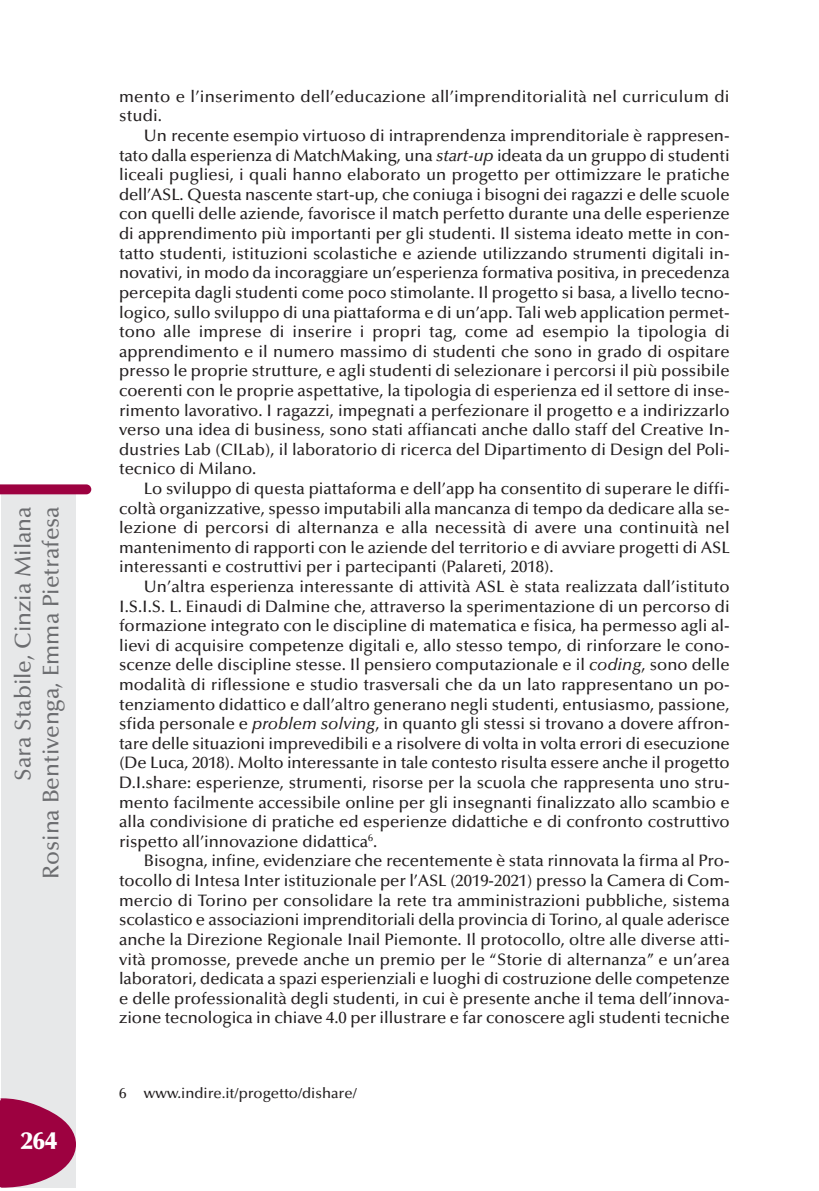
<style>
.page{position:relative;width:819px;height:1191px;background:#fff}
.page>*{position:absolute;margin:0;border:0;box-sizing:border-box;transform-origin:0 0}
.t1{font:900 24.5px "Optima";color:#fff}
.t2{font:500 22.75px/28px "Optima";color:#6c6d70;text-align:right}
.t3{font:500 16.62px/19.6px "Optima";color:#231f20;text-align:justify}
.t4{font:500 14.88px "Optima";color:#231f20}
.s1{font-style:italic}
</style>
<div class="page">
<div style="left:2px;top:492px;width:74px;height:695px;background:#e7e8e9"></div>
<svg style="left:0;top:484px;width:91px;height:10px"></svg>
<svg style="left:0;top:1097px;width:76px;height:90px"></svg>
<h2 class="t2" style="left:11px;top:878px;width:374px;rotate:-90deg">Sara Stabile, Cinzia Milana<br>Rosina Bentivenga, Emma Pietrafesa</h2>
<h1 class="t1" style="left:21px;top:1131px;width:38px">264</h1>
<p class="t3" style="left:119px;top:88px;width:612px">mento e l’inserimento dell’educazione all’imprenditorialità nel curriculum di studi.</p>
<p class="t3" style="left:119px;top:127px;width:612px;text-indent:25px">Un recente esempio virtuoso di intraprendenza imprenditoriale è rappresen&shy;tato dalla esperienza di MatchMaking, una <span class="s1">start-up</span> ideata da un gruppo di studenti liceali pugliesi, i quali hanno elaborato un progetto per ottimizzare le pratiche dell’ASL. Questa nascente start-up, che coniuga i bisogni dei ragazzi e delle scuole con quelli delle aziende, favorisce il match perfetto durante una delle esperienze di apprendimento più importanti per gli studenti. Il sistema ideato mette in con&shy;tatto studenti, istituzioni scolastiche e aziende utilizzando strumenti digitali in&shy;novativi, in modo da incoraggiare un’esperienza formativa positiva, in precedenza percepita dagli studenti come poco stimolante. Il progetto si basa, a livello tecno&shy;logico, sullo sviluppo di una piattaforma e di un’app. Tali web application permet&shy;tono alle imprese di inserire i propri tag, come ad esempio la tipologia di apprendimento e il numero massimo di studenti che sono in grado di ospitare presso le proprie strutture, e agli studenti di selezionare i percorsi il più possibile coerenti con le proprie aspettative, la tipologia di esperienza ed il settore di inse&shy;rimento lavorativo. I ragazzi, impegnati a perfezionare il progetto e a indirizzarlo verso una idea di business, sono stati affiancati anche dallo staff del Creative In&shy;dustries Lab (CILab), il laboratorio di ricerca del Dipartimento di Design del Poli&shy;tecnico di Milano.</p>
<p class="t3" style="left:119px;top:480px;width:612px;text-indent:25px">Lo sviluppo di questa piattaforma e dell’app ha consentito di superare le diffi&shy;coltà organizzative, spesso imputabili alla mancanza di tempo da dedicare alla se&shy;lezione di percorsi di alternanza e alla necessità di avere una continuità nel mantenimento di rapporti con le aziende del territorio e di avviare progetti di ASL interessanti e costruttivi per i partecipanti (Palareti, 2018).</p>
<p class="t3" style="left:119px;top:578px;width:612px;text-indent:25px">Un’altra esperienza interessante di attività ASL è stata realizzata dall’istituto I.S.I.S. L. Einaudi di Dalmine che, attraverso la sperimentazione di un percorso di formazione integrato con le discipline di matematica e fisica, ha permesso agli al&shy;lievi di acquisire competenze digitali e, allo stesso tempo, di rinforzare le cono&shy;scenze delle discipline stesse. Il pensiero computazionale e il <span class="s1">coding</span>, sono delle modalità di riflessione e studio trasversali che da un lato rappresentano un po&shy;tenziamento didattico e dall’altro generano negli studenti, entusiasmo, passione, sfida personale e <span class="s1">problem solving</span>, in quanto gli stessi si trovano a dovere affron&shy;tare delle situazioni imprevedibili e a risolvere di volta in volta errori di esecuzione (De Luca, 2018). Molto interessante in tale contesto risulta essere anche il progetto D.I.share: esperienze, strumenti, risorse per la scuola che rappresenta uno stru&shy;mento facilmente accessibile online per gli insegnanti finalizzato allo scambio e alla condivisione di pratiche ed esperienze didattiche e di confronto costruttivo rispetto all’innovazione didattica<sup>6</sup>.</p>
<p class="t3" style="left:119px;top:852px;width:612px;text-indent:25px">Bisogna, infine, evidenziare che recentemente è stata rinnovata la firma al Pro&shy;tocollo di Intesa Inter istituzionale per l’ASL (2019-2021) presso la Camera di Com&shy;mercio di Torino per consolidare la rete tra amministrazioni pubbliche, sistema scolastico e associazioni imprenditoriali della provincia di Torino, al quale aderisce anche la Direzione Regionale Inail Piemonte. Il protocollo, oltre alle diverse atti&shy;vità promosse, prevede anche un premio per le “Storie di alternanza” e un’area laboratori, dedicata a spazi esperienziali e luoghi di costruzione delle competenze e delle professionalità degli studenti, in cui è presente anche il tema dell’innova&shy;zione tecnologica in chiave 4.0 per illustrare e far conoscere agli studenti tecniche</p>
<p class="t4" style="left:119px;top:1086px;width:239px">6 www.indire.it/progetto/dishare/</p>
</div>
